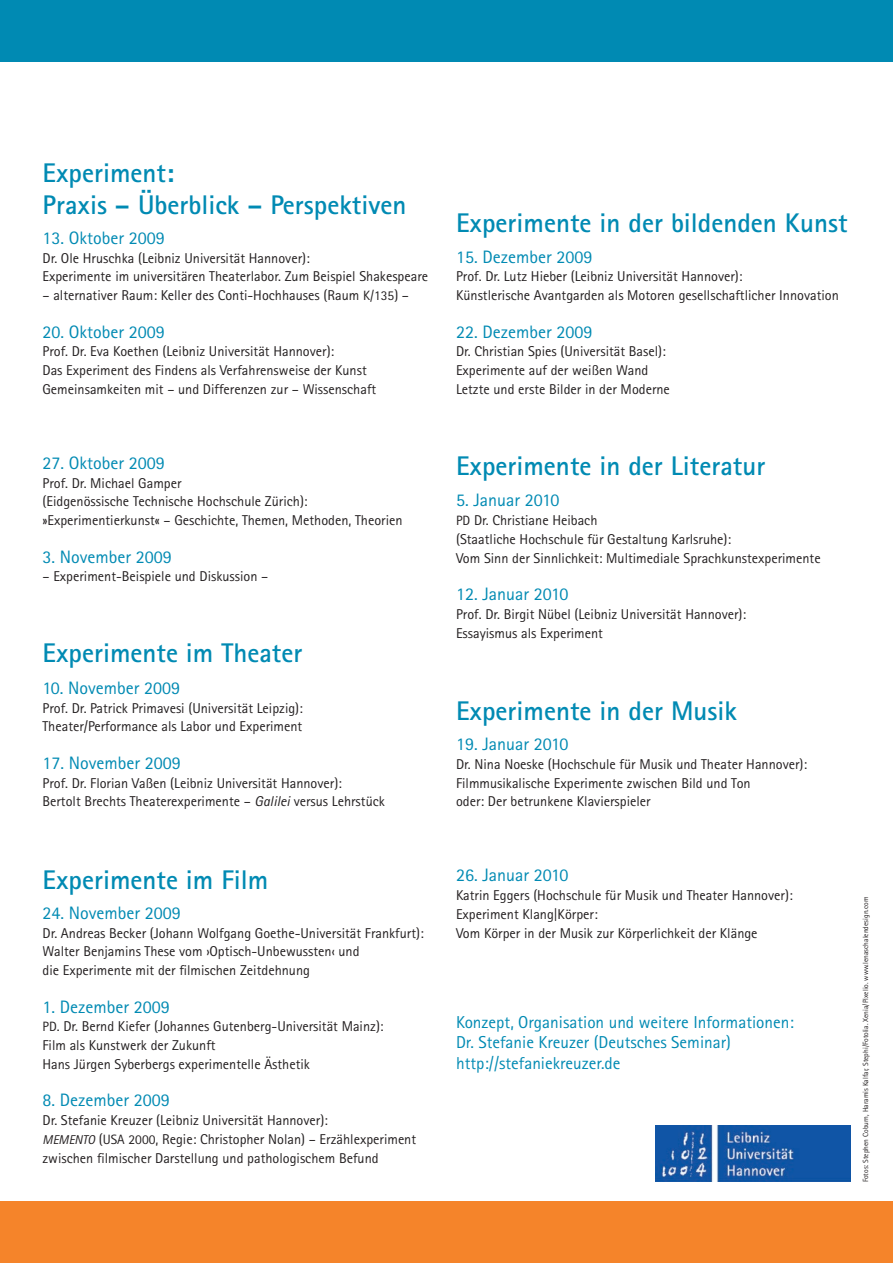
<style>
.page{position:relative;width:893px;height:1263px;background:#fff}
.page>*{position:absolute;margin:0;border:0;box-sizing:border-box;transform-origin:0 0}
.t1{font:700 27px/31.5px "Rotis Sans Serif";color:#008ab3}
.t2{font:18px "Rotis Sans Serif";color:#008ab3}
.t3{font:17.25px/20.7px "Rotis Sans Serif";color:#008ab3}
.t4{font:14.25px/18.8px "Rotis Sans Serif";color:#231f20}
.t5{font:7.5px "Rotis Sans Serif";color:#231f20}
.s1{font-size:13.5px}
.s2{font-style:italic}
.s3{font-style:italic;font-size:12.75px}
</style>
<div class="page">
<div style="left:0;top:1201px;width:893px;height:62px;background:#f5842a"></div>
<div style="left:0;top:0;width:893px;height:62px;background:#008ab3"></div>
<img style="left:655px;top:1125px;width:195px;height:57px">
<h1 class="t1" style="left:43px;top:157px;width:365px">Experiment:<br>Praxis – Überblick – Perspektiven</h1>
<p class="t2" style="left:43px;top:227px;width:124px">13. Oktober 2009</p>
<p class="t4" style="left:43px;top:248px;width:387px">Dr. Ole Hruschka (Leibniz Universität Hannover):<br>Experimente im universitären Theaterlabor. Zum Beispiel Shakespeare</p>
<p class="t4" style="left:43px;top:286px;width:368px">– alternativer Raum: Keller des Conti-Hochhauses (Raum <span class="s1">K/135</span>) –</p>
<p class="t2" style="left:43px;top:321px;width:124px">20. Oktober 2009</p>
<p class="t4" style="left:43px;top:342px;width:335px">Prof. Dr. Eva Koethen (Leibniz Universität Hannover):<br>Das Experiment des Findens als Verfahrensweise der Kunst<br>Gemeinsamkeiten mit – und Differenzen zur – Wissenschaft</p>
<p class="t2" style="left:43px;top:452px;width:124px">27. Oktober 2009</p>
<p class="t4" style="left:43px;top:473px;width:362px">Prof. Dr. Michael Gamper<br>(Eidgenössische Technische Hochschule Zürich): »Experimentierkunst« – Geschichte, Themen, Methoden, Theorien</p>
<p class="t2" style="left:43px;top:546px;width:131px">3. November 2009</p>
<p class="t4" style="left:43px;top:567px;width:227px">– Experiment-Beispiele und Diskussion –</p>
<h1 class="t1" style="left:43px;top:637px;width:261px">Experimente im Theater</h1>
<p class="t2" style="left:43px;top:677px;width:139px">10. November 2009</p>
<p class="t4" style="left:43px;top:698px;width:262px">Prof. Dr. Patrick Primavesi (Universität Leipzig):<br>Theater/Performance als Labor und Experiment</p>
<p class="t2" style="left:43px;top:752px;width:140px">17. November 2009</p>
<p class="t4" style="left:43px;top:773px;width:344px">Prof. Dr. Florian Vaßen (Leibniz Universität Hannover):<br>Bertolt Brechts Theaterexperimente – <span class="s2">Galilei</span> versus Lehrstück</p>
<h1 class="t1" style="left:43px;top:863px;width:227px">Experimente im Film</h1>
<p class="t2" style="left:43px;top:902px;width:140px">24. November 2009</p>
<p class="t4" style="left:43px;top:923px;width:383px">Dr. Andreas Becker (Johann Wolfgang Goethe-Universität Frankfurt):<br>Walter Benjamins These vom ›Optisch-Unbewussten‹ und<br>die Experimente mit der filmischen Zeitdehnung</p>
<p class="t2" style="left:43px;top:996px;width:129px">1. Dezember 2009</p>
<p class="t4" style="left:43px;top:1017px;width:343px"><span class="s1">PD</span>. Dr. Bernd Kiefer (Johannes Gutenberg-Universität Mainz):<br>Film als Kunstwerk der Zukunft<br>Hans Jürgen Syberbergs experimentelle Ästhetik</p>
<p class="t2" style="left:43px;top:1090px;width:129px">8. Dezember 2009</p>
<p class="t4" style="left:43px;top:1111px;width:375px">Dr. Stefanie Kreuzer (Leibniz Universität Hannover):<br><span class="s3">MEMENTO</span> (<span class="s1">USA 2000</span>, Regie: Christopher Nolan) – Erzählexperiment zwischen filmischer Darstellung und pathologischem Befund</p>
<h1 class="t1" style="left:456px;top:207px;width:393px">Experimente in der bildenden Kunst</h1>
<p class="t2" style="left:456px;top:246px;width:138px">15. Dezember 2009</p>
<p class="t4" style="left:456px;top:267px;width:384px">Prof. Dr. Lutz Hieber (Leibniz Universität Hannover):<br>Künstlerische Avantgarden als Motoren gesellschaftlicher Innovation</p>
<p class="t2" style="left:456px;top:321px;width:138px">22. Dezember 2009</p>
<p class="t4" style="left:456px;top:342px;width:215px">Dr. Christian Spies (Universität Basel):<br>Experimente auf der weißen Wand<br>Letzte und erste Bilder in der Moderne</p>
<h1 class="t1" style="left:456px;top:450px;width:311px">Experimente in der Literatur</h1>
<p class="t2" style="left:456px;top:490px;width:105px">5. Januar 2010</p>
<p class="t4" style="left:456px;top:511px;width:366px"><span class="s1">PD</span> Dr. Christiane Heibach<br>(Staatliche Hochschule für Gestaltung Karlsruhe):<br>Vom Sinn der Sinnlichkeit: Multimediale Sprachkunstexperimente</p>
<p class="t2" style="left:456px;top:583px;width:114px">12. Januar 2010</p>
<p class="t4" style="left:456px;top:604px;width:292px">Prof. Dr. Birgit Nübel (Leibniz Universität Hannover):<br>Essayismus als Experiment</p>
<h1 class="t1" style="left:456px;top:694px;width:282px">Experimente in der Musik</h1>
<p class="t2" style="left:456px;top:733px;width:114px">19. Januar 2010</p>
<p class="t4" style="left:456px;top:754px;width:353px">Dr. Nina Noeske (Hochschule für Musik und Theater Hannover):<br>Filmmusikalische Experimente zwischen Bild und Ton<br>oder: Der betrunkene Klavierspieler</p>
<p class="t2" style="left:456px;top:865px;width:114px">26. Januar 2010</p>
<p class="t4" style="left:456px;top:886px;width:338px">Katrin Eggers (Hochschule für Musik und Theater Hannover):<br>Experiment Klang|Körper:<br>Vom Körper in der Musik zur Körperlichkeit der Klänge</p>
<p class="t3" style="left:456px;top:1011px;width:339px">Konzept, Organisation und weitere Informationen:<br>Dr. Stefanie Kreuzer (Deutsches Seminar) http://stefaniekreuzer.de</p>
<p class="t5" style="left:861px;top:1182px;width:287px;rotate:-90deg">Fotos: Stephen Coburn, Haramis Kalfar, Stephi/Fotolia. Xenia/Pixelio. www.lenaschalendesign.com</p>
</div>
